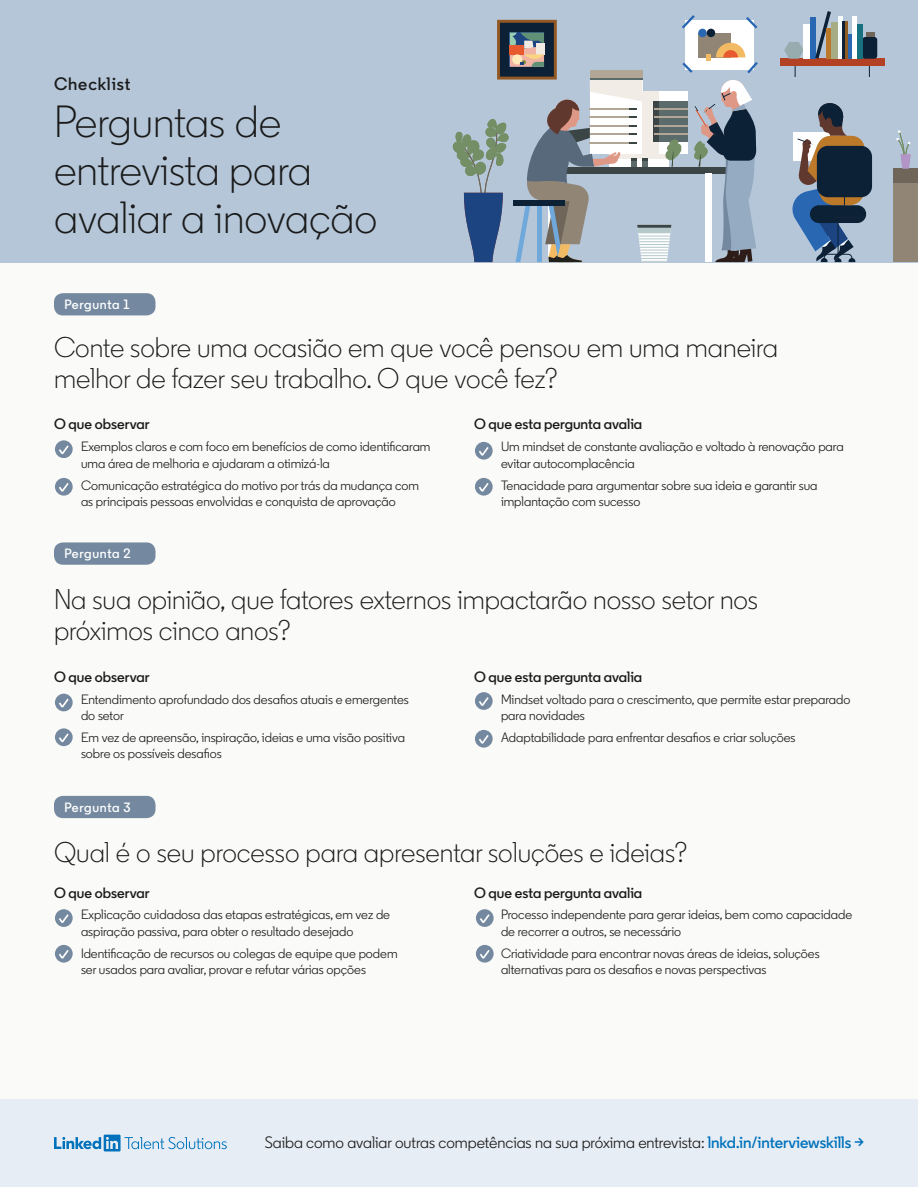
<style>
.page{position:relative;width:918px;height:1188px;background:#fff}
.page>*{position:absolute;margin:0;border:0;box-sizing:border-box;transform-origin:0 0}
.t1{font:300 45px/48px "Community";color:#1a1a1a}
.t2{font:300 28.5px/31.5px "Community";color:#1a1a1a}
.t3{font:600 18px "Community";letter-spacing:.05em;color:#1a1a1a}
.t4{font:16.5px "Community";color:#1a1a1a}
.t5{font:600 15px "Community";color:#1a1a1a}
.t6{font:13.5px/16.5px "Community";color:#1a1a1a}
.t7{font:600 13.5px "Community";letter-spacing:.045em;color:#fff}
.s1{font-weight:600;color:#0072bc}
</style>
<div class="page">
<div style="left:0;top:0;width:918px;height:1135px;background:#fafaf8"></div>
<div style="left:0;top:0;width:918px;height:262px;background:#b4c6d8"></div>
<div style="left:0;top:1099px;width:918px;height:88px;background:#e7edf4"></div>
<div style="left:54px;top:293px;width:102px;height:22px;background:#74899f;border-radius:9px"></div>
<div style="left:54px;top:542px;width:102px;height:23px;background:#74899f;border-radius:9px"></div>
<div style="left:54px;top:796px;width:102px;height:22px;background:#74899f;border-radius:9px"></div>
<svg style="left:54px;top:1135px;width:173px;height:16px"></svg>
<div style="left:55px;top:440px;width:18px;height:18px;background:#74899f;border-radius:50%"></div>
<svg style="left:59px;top:445px;width:10px;height:9px"></svg>
<div style="left:55px;top:694px;width:18px;height:17px;background:#74899f;border-radius:50%"></div>
<svg style="left:59px;top:699px;width:10px;height:8px"></svg>
<div style="left:475px;top:692px;width:18px;height:18px;background:#74899f;border-radius:50%"></div>
<svg style="left:479px;top:697px;width:10px;height:9px"></svg>
<div style="left:475px;top:442px;width:18px;height:17px;background:#74899f;border-radius:50%"></div>
<svg style="left:479px;top:447px;width:10px;height:9px"></svg>
<div style="left:55px;top:478px;width:18px;height:18px;background:#74899f;border-radius:50%"></div>
<svg style="left:59px;top:483px;width:10px;height:9px"></svg>
<div style="left:55px;top:728px;width:18px;height:18px;background:#74899f;border-radius:50%"></div>
<svg style="left:59px;top:733px;width:10px;height:9px"></svg>
<div style="left:55px;top:909px;width:18px;height:18px;background:#74899f;border-radius:50%"></div>
<svg style="left:59px;top:914px;width:10px;height:9px"></svg>
<div style="left:55px;top:945px;width:18px;height:18px;background:#74899f;border-radius:50%"></div>
<svg style="left:59px;top:950px;width:10px;height:9px"></svg>
<div style="left:476px;top:909px;width:18px;height:18px;background:#74899f;border-radius:50%"></div>
<svg style="left:480px;top:914px;width:10px;height:9px"></svg>
<div style="left:476px;top:945px;width:18px;height:18px;background:#74899f;border-radius:50%"></div>
<svg style="left:480px;top:950px;width:10px;height:9px"></svg>
<div style="left:475px;top:730px;width:18px;height:17px;background:#74899f;border-radius:50%"></div>
<svg style="left:479px;top:735px;width:10px;height:9px"></svg>
<div style="left:475px;top:478px;width:18px;height:18px;background:#74899f;border-radius:50%"></div>
<svg style="left:479px;top:483px;width:10px;height:9px"></svg>
<div style="left:893px;top:169px;width:25px;height:93px;background:#918676"></div>
<div style="left:893px;top:169px;width:25px;height:14px;background:#6f6659"></div>
<svg style="left:897px;top:131px;width:14px;height:38px"></svg>
<div style="left:780px;top:59px;width:104px;height:7px;background:#b34225"></div>
<svg style="left:784px;top:42px;width:20px;height:35px"></svg>
<div style="left:804px;top:24px;width:6px;height:35px;background:#fff"></div>
<div style="left:810px;top:17px;width:5px;height:42px;background:#2a67b2"></div>
<svg style="left:815px;top:11px;width:16px;height:48px"></svg>
<hr style="left:827px;top:28px;width:4px;height:31px;background:#bc792a">
<svg style="left:862px;top:37px;width:15px;height:40px"></svg>
<div style="left:866px;top:32px;width:8px;height:5px;background:#6f6659"></div>
<div style="left:856px;top:24px;width:6px;height:35px;background:#17717e"></div>
<hr style="left:852px;top:17px;width:4px;height:42px;background:#fff">
<div style="left:838px;top:17px;width:5px;height:42px;background:#f4fbfe"></div>
<div style="left:831px;top:22px;width:7px;height:37px;background:#a6ac85"></div>
<div style="left:847px;top:34px;width:5px;height:25px;background:#2a67b2"></div>
<hr style="left:845px;top:22px;width:2px;height:37px;background:#915b24">
<hr style="left:843px;top:22px;width:2px;height:37px;background:#0c2135">
<svg style="left:792px;top:103px;width:80px;height:159px"></svg>
<hr style="left:844px;top:172px;width:1px;height:33px;background:#0c2135">
<svg style="left:453px;top:15px;width:305px;height:247px"></svg>
<h3 class="t3" style="left:54px;top:73px;width:78px">Checklist</h3>
<h1 class="t1" style="left:54px;top:98px;width:325px">Perguntas de entrevista para avaliar a inovação</h1>
<p class="t7" style="left:64px;top:296px;width:66px">Pergunta 1</p>
<h2 class="t2" style="left:54px;top:331px;width:726px">Conte sobre uma ocasião em que você pensou em uma maneira melhor de fazer seu trabalho. O que você fez?</h2>
<p class="t5" style="left:54px;top:415px;width:97px">O que observar</p>
<p class="t6" style="left:81px;top:438px;width:351px">Exemplos claros e com foco em benefícios de como identificaram uma área de melhoria e ajudaram a otimizá-la</p>
<p class="t6" style="left:81px;top:477px;width:340px">Comunicação estratégica do motivo por trás da mudança com as principais pessoas envolvidas e conquista de aprovação</p>
<p class="t7" style="left:64px;top:545px;width:68px">Pergunta 2</p>
<p class="t5" style="left:474px;top:415px;width:170px">O que esta pergunta avalia</p>
<p class="t6" style="left:501px;top:438px;width:344px">Um mindset de constante avaliação e voltado à renovação para evitar autocomplacência</p>
<p class="t6" style="left:501px;top:477px;width:318px">Tenacidade para argumentar sobre sua ideia e garantir sua implantação com sucesso</p>
<h2 class="t2" style="left:54px;top:584px;width:706px">Na sua opinião, que fatores externos impactarão nosso setor nos próximos cinco anos?</h2>
<p class="t5" style="left:54px;top:667px;width:97px">O que observar</p>
<p class="t6" style="left:81px;top:691px;width:329px">Entendimento aprofundado dos desafios atuais e emergentes do setor</p>
<p class="t6" style="left:81px;top:729px;width:326px">Em vez de apreensão, inspiração, ideias e uma visão positiva sobre os possíveis desafios</p>
<p class="t7" style="left:64px;top:799px;width:68px">Pergunta 3</p>
<p class="t5" style="left:474px;top:667px;width:170px">O que esta pergunta avalia</p>
<p class="t6" style="left:501px;top:691px;width:351px">Mindset voltado para o crescimento, que permite estar preparado para novidades</p>
<p class="t6" style="left:501px;top:729px;width:296px">Adaptabilidade para enfrentar desafios e criar soluções</p>
<h2 class="t2" style="left:54px;top:837px;width:635px">Qual é o seu processo para apresentar soluções e ideias?</h2>
<p class="t5" style="left:54px;top:883px;width:97px">O que observar</p>
<p class="t6" style="left:81px;top:907px;width:311px">Explicação cuidadosa das etapas estratégicas, em vez de aspiração passiva, para obter o resultado desejado</p>
<p class="t6" style="left:81px;top:945px;width:318px">Identificação de recursos ou colegas de equipe que podem ser usados para avaliar, provar e refutar várias opções</p>
<p class="t5" style="left:474px;top:883px;width:170px">O que esta pergunta avalia</p>
<p class="t6" style="left:501px;top:907px;width:353px">Processo independente para gerar ideias, bem como capacidade de recorrer a outros, se necessário</p>
<p class="t6" style="left:501px;top:945px;width:320px">Criatividade para encontrar novas áreas de ideias, soluções alternativas para os desafios e novas perspectivas</p>
<p class="t4" style="left:265px;top:1132px;width:601px">Saiba como avaliar outras competências na sua próxima entrevista: <span class="s1">lnkd.in/interviewskills →</span></p>
</div>
